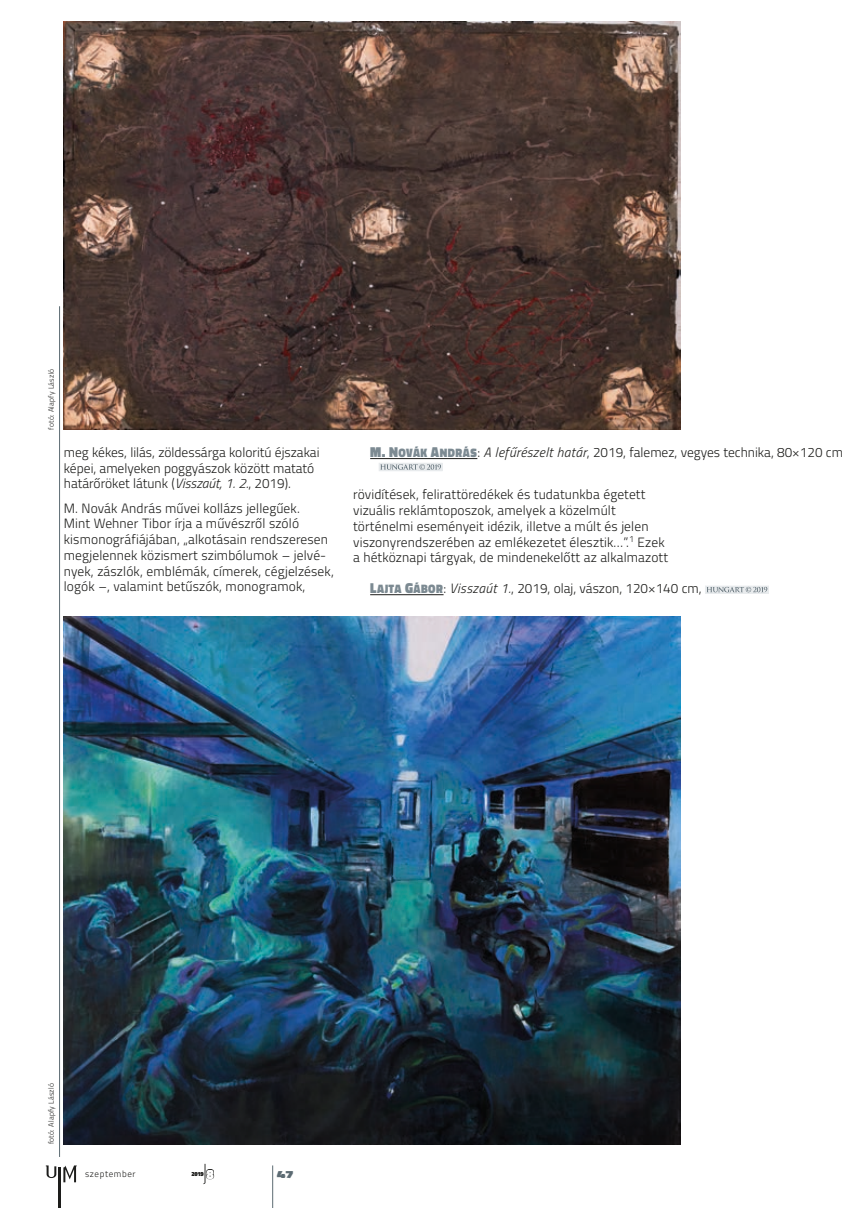
<style>
.page{position:relative;width:868px;height:1208px;background:#fff}
.page>*{position:absolute;margin:0;border:0;box-sizing:border-box;transform-origin:0 0}
.t1{font:300 13.5px/15.8px "Titillium";letter-spacing:.01em;color:#1d1d1b}
.t2{font:900 13.5px "Titillium";color:#fff}
.t3{font:900 10.5px "Titillium";color:#5c6b73;scale:1.5 1}
.t4{font:300 9px "Titillium";letter-spacing:.07em;color:#1d1d1b}
.t5{font:300 7.5px "Titillium";letter-spacing:.025em;color:#1d1d1b}
.t6{font:900 6px "Titillium";color:#1d1d1b}
.s1{font-style:italic}
.s2{font-family:"Titillium Black SC850";font-weight:400;font-size:14.55px;color:#7c8a92}
.s3{font-family:"Titillium Black SC850";font-weight:400;font-size:12.45px;color:#7c8a92}
</style>
<div class="page">
<hr style="left:59px;top:306px;width:1px;height:851px;background:#5c6b73">
<svg style="left:46px;top:1165px;width:10px;height:13px"></svg>
<hr style="left:59px;top:1167px;width:2px;height:41px;background:#1d1d1b">
<svg style="left:63px;top:1165px;width:14px;height:17px"></svg>
<hr style="left:272px;top:1165px;width:1px;height:43px;background:#5c6b73">
<svg style="left:203px;top:1163px;width:11px;height:21px"></svg>
<img style="left:64px;top:21px;width:616px;height:408px">
<img style="left:64px;top:617px;width:616px;height:527px">
<hr style="left:370px;top:458px;width:107px;height:1px;background:#1d1d1b">
<svg style="left:379px;top:463px;width:63px;height:8px"></svg>
<hr style="left:370px;top:594px;width:73px;height:1px;background:#1d1d1b">
<svg style="left:705px;top:585px;width:63px;height:9px"></svg>
<p class="t5" style="left:46px;top:429px;width:63px;rotate:-90deg">fotó: Alapfy László</p>
<p class="t1" style="left:64px;top:443px;width:257px">meg kékes, lilás, zöldessárga koloritú éjszakai képei, amelyeken poggyászok között matató határőröket látunk (<span class="s1">Visszaút, 1. 2.</span>, 2019).</p>
<p class="t1" style="left:64px;top:499px;width:271px">M. Novák András művei kollázs jellegűek.<br>Mint Wehner Tibor írja a művészről szóló kismonográfiájában, „alkotásain rendszeresen megjelennek közismert szimbólumok – jelvé&shy;nyek, zászlók, emblémák, címerek, cégjelzések, logók –, valamint betűszók, monogramok,</p>
<p class="t1" style="left:370px;top:443px;width:474px"><span class="s2">M. N</span><span class="s3">OVÁK</span> <span class="s2">A</span><span class="s3">NDRÁS</span>: <span class="s1">A lefűrészelt határ</span>, 2019, falemez, vegyes technika, 80×120 cm</p>
<p class="t1" style="left:353px;top:486px;width:316px">rövidítések, felirattöredékek és tudatunkba égetett vizuális reklámtoposzok, amelyek a közelmúlt történelmi eseményeit idézik, illetve a múlt és jelen viszonyrendszerében az emlékezetet élesztik…”.<sup>1</sup> Ezek a hétköznapi tárgyak, de mindenekelőtt az alkalmazott</p>
<p class="t1" style="left:370px;top:579px;width:333px"><span class="s2">L</span><span class="s3">AJTA</span> <span class="s2">G</span><span class="s3">ÁBOR</span>: <span class="s1">Visszaút 1.</span>, 2019, olaj, vászon, 120×140 cm,</p>
<p class="t5" style="left:46px;top:1144px;width:63px;rotate:-90deg">fotó: Alapfy László</p>
<p class="t4" style="left:85px;top:1167px;width:52px">szeptember</p>
<p class="t6" style="left:192px;top:1169px;width:14px">2019</p>
<p class="t2" style="left:206px;top:1164px;width:9px">8</p>
<p class="t3" style="left:277px;top:1166px;width:13px">47</p>
</div>
